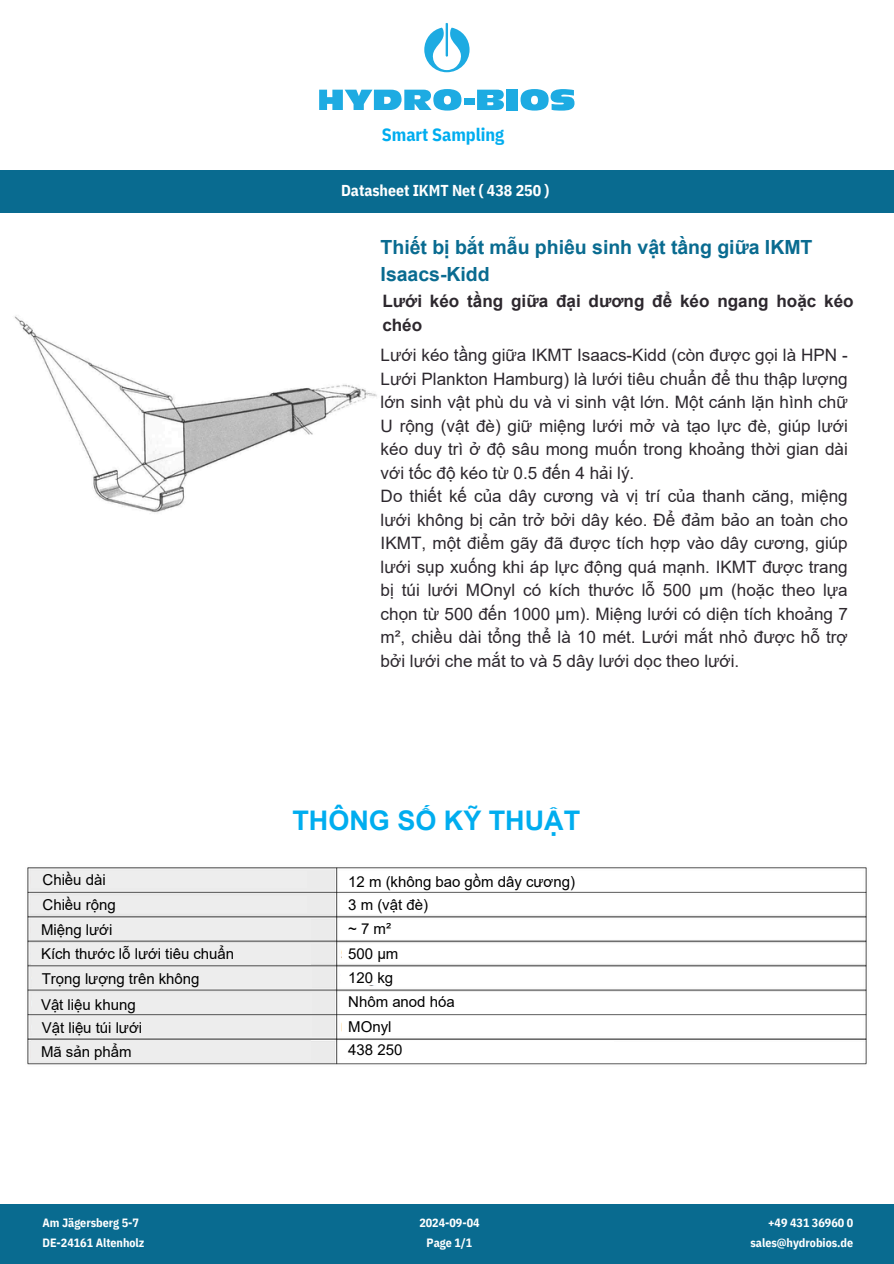
<style>
.page{position:relative;width:894px;height:1264px;background:#fff}
.page>*{position:absolute;margin:0;border:0;box-sizing:border-box;transform-origin:0 0}
.t1{font:700 27px "Arial";color:#00adef}
.t2{font:700 19.5px/27px "Arial";color:#096b90}
.t3{font:700 18px "IBM Plex Sans Cond";color:#00adef}
.t4{font:17.1px/23.5px "Arial";color:#2d282e}
.t5{font:700 17.1px/23.7px "Arial";color:#2d282e}
.t6{font:700 15.75px "IBM Plex Sans Cond";color:#fff}
.t7{font:15px "Arial";color:#000}
.t8{font:700 12px/20.2px "IBM Plex Sans Cond";color:#fff}
</style>
<div class="page">
<svg style="left:424px;top:23px;width:45px;height:49px"></svg>
<div style="left:0;top:170px;width:893px;height:43px;background:#096b90"></div>
<svg style="left:319px;top:89px;width:142px;height:22px"></svg>
<div style="left:464px;top:99px;width:10px;height:5px;background:#1dabe2"></div>
<svg style="left:477px;top:90px;width:27px;height:20px"></svg>
<div style="left:506px;top:90px;width:11px;height:20px;background:#1dabe2"></div>
<svg style="left:520px;top:89px;width:54px;height:22px"></svg>
<div style="left:0;top:1203px;width:893px;height:60px;background:#096b90"></div>
<img style="left:27px;top:867px;width:840px;height:198px">
<div style="left:31px;top:870px;width:275px;height:17px;background:#ededed"></div>
<div style="left:338px;top:871px;width:276px;height:16px;background:#fff"></div>
<div style="left:31px;top:896px;width:275px;height:17px;background:#ededed"></div>
<div style="left:340px;top:895px;width:275px;height:16px;background:#fff"></div>
<div style="left:339px;top:921px;width:276px;height:18px;background:#fff"></div>
<div style="left:31px;top:919px;width:280px;height:21px;background:#ededed"></div>
<div style="left:342px;top:944px;width:452px;height:17px;background:#fff"></div>
<div style="left:31px;top:944px;width:280px;height:20px;background:#ededed"></div>
<div style="left:32px;top:967px;width:279px;height:20px;background:#ededed"></div>
<div style="left:340px;top:968px;width:275px;height:17px;background:#fff"></div>
<div style="left:32px;top:993px;width:279px;height:20px;background:#ededed"></div>
<div style="left:32px;top:1016px;width:279px;height:20px;background:#ededed"></div>
<img style="left:14px;top:315px;width:363px;height:198px">
<div style="left:31px;top:1040px;width:280px;height:20px;background:#ededed"></div>
<div style="left:340px;top:994px;width:275px;height:17px;background:#fff"></div>
<div style="left:342px;top:1018px;width:274px;height:16px;background:#fff"></div>
<div style="left:338px;top:1041px;width:275px;height:17px;background:#fff"></div>
<p class="t3" style="left:382px;top:122px;width:124px">Smart Sampling</p>
<h3 class="t6" style="left:341px;top:180px;width:210px">Datasheet IKMT Net ( 438 250 )</h3>
<h2 class="t2" style="left:380px;top:233px;width:433px">Thiết bị bắt mẫu phiêu sinh vật tầng giữa IKMT<br>Isaacs-Kidd</h2>
<h5 class="t5" style="left:382px;top:289px;width:472px">Lưới kéo tầng giữa đại dương để kéo ngang hoặc kéo chéo</h5>
<h5 class="t4" style="left:380px;top:343px;width:468px">Lưới kéo tầng giữa IKMT Isaacs-Kidd (còn được gọi là HPN - Lưới Plankton Hamburg) là lưới tiêu chuẩn để thu thập lượng lớn sinh vật phù du và vi sinh vật lớn. Một cánh lặn hình chữ U rộng (vật đè) giữ miệng lưới mở và tạo lực đè, giúp lưới kéo duy trì ở độ sâu mong muốn trong khoảng thời gian dài với tốc độ kéo từ 0.5 đến 4 hải lý.<br>Do thiết kế của dây cương và vị trí của thanh căng, miệng lưới không bị cản trở bởi dây kéo. Để đảm bảo an toàn cho IKMT, một điểm gãy đã được tích hợp vào dây cương, giúp lưới sụp xuống khi áp lực động quá mạnh. IKMT được trang bị túi lưới MOnyl có kích thước lỗ 500 µm (hoặc theo lựa chọn từ 500 đến 1000 µm). Miệng lưới có diện tích khoảng 7 m², chiều dài tổng thể là 10 mét. Lưới mắt nhỏ được hỗ trợ bởi lưới che mắt to và 5 dây lưới dọc theo lưới.</h5>
<h5 class="t7" style="left:43px;top:871px;width:65px">Chiều dài</h5>
<h5 class="t7" style="left:43px;top:896px;width:75px">Chiều rộng</h5>
<h5 class="t1" style="left:292px;top:805px;width:289px">THÔNG SỐ KỸ THUẬT</h5>
<h5 class="t7" style="left:348px;top:873px;width:228px">12 m (không bao gồm dây cương)</h5>
<h5 class="t7" style="left:348px;top:896px;width:81px">3 m (vật đè)</h5>
<h5 class="t7" style="left:41px;top:921px;width:73px">Miệng lưới</h5>
<h5 class="t7" style="left:348px;top:920px;width:44px">~7m²</h5>
<h5 class="t7" style="left:348px;top:945px;width:52px">500 µm</h5>
<h5 class="t7" style="left:41px;top:945px;width:195px">Kích thước lỗ lưới tiêu chuẩn</h5>
<h5 class="t7" style="left:42px;top:970px;width:159px">Trọng lượng trên không</h5>
<h5 class="t7" style="left:348px;top:969px;width:46px">120 kg</h5>
<h5 class="t7" style="left:41px;top:996px;width:96px">Vật liệu khung</h5>
<h5 class="t7" style="left:42px;top:1019px;width:102px">Vật liệu túi lưới</h5>
<p class="t7" style="left:348px;top:993px;width:108px">Nhôm anod hóa</p>
<p class="t7" style="left:348px;top:1018px;width:45px">MOnyl</p>
<p class="t7" style="left:348px;top:1041px;width:56px">438 250</p>
<h5 class="t7" style="left:41px;top:1043px;width:92px">Mã sản phẩm</h5>
<h4 class="t8" style="left:43px;top:1211px;width:103px">Am Jägersberg 5-7<br>DE-24161 Altenholz</h4>
<h1 class="t8" style="left:419px;top:1211px;width:62px;text-align:center">2024-09-04<br>Page 1/1</h1>
<p class="t8" style="left:750px;top:1211px;width:104px;text-align:right">+49 431 36960 0 sales@hydrobios.de</p>
</div>
